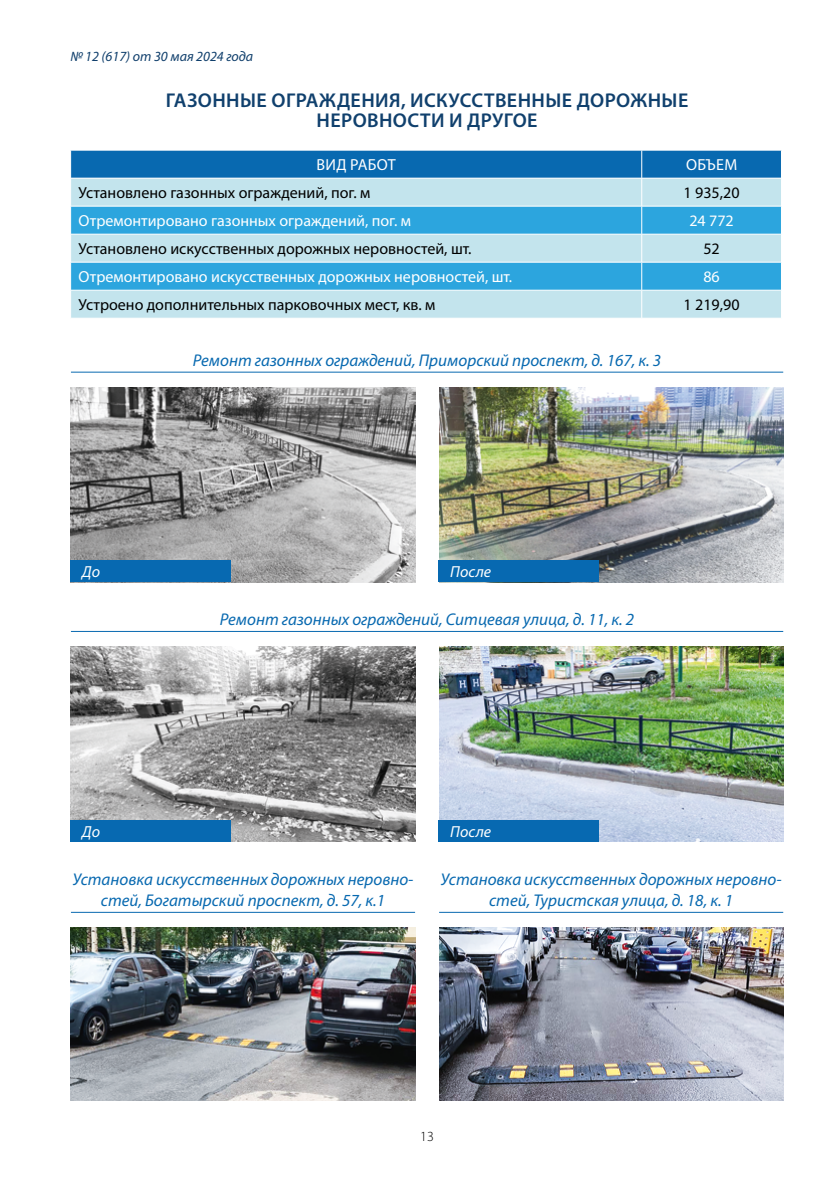
<style>
.page{position:relative;width:840px;height:1191px;background:#fff}
.page>*{position:absolute;margin:0;border:0;box-sizing:border-box;transform-origin:0 0}
.t1{font:600 20px/20px "Myriad Pro";letter-spacing:.02em;color:#10406d;text-align:center}
.t2{font:italic 17px/21.6px "Myriad Pro";color:#0869b0;text-align:center}
.t3{font:16px "Myriad Pro";color:#000}
.t4{font:16px "Myriad Pro";color:#fff}
.t5{font:italic 16px "Myriad Pro";color:#fff}
.t6{font:italic 14px "Myriad Pro";color:#103f6c}
.t7{font:300 14px "Myriad Pro";color:#000}
</style>
<div class="page">
<svg style="left:70px;top:150px;width:711px;height:168px;background:#76bddf"></svg>
<hr style="left:71px;top:631px;width:711px;height:1px;background:#0869b0">
<hr style="left:71px;top:912px;width:344px;height:1px;background:#0869b0">
<hr style="left:439px;top:912px;width:343px;height:1px;background:#0869b0">
<hr style="left:71px;top:372px;width:711px;height:1px;background:#0869b0">
<img style="left:439px;top:647px;width:343px;height:194px">
<img style="left:439px;top:387px;width:343px;height:195px">
<img style="left:71px;top:647px;width:344px;height:194px">
<img style="left:71px;top:387px;width:344px;height:195px">
<div style="left:438px;top:819px;width:160px;height:22px;background:#0769b1"></div>
<div style="left:438px;top:560px;width:160px;height:22px;background:#0769b1"></div>
<div style="left:71px;top:819px;width:160px;height:22px;background:#0769b1"></div>
<div style="left:71px;top:560px;width:160px;height:22px;background:#0769b1"></div>
<img style="left:71px;top:927px;width:344px;height:173px">
<img style="left:439px;top:927px;width:343px;height:173px">
<p class="t6" style="left:70px;top:48px;width:184px">№ 12 (617) от 30 мая 2024 года</p>
<p class="t1" style="left:166px;top:90px;width:523px">ГАЗОННЫЕ ОГРАЖДЕНИЯ, ИСКУССТВЕННЫЕ ДОРОЖНЫЕ<br>НЕРОВНОСТИ И ДРУГОЕ</p>
<p class="t4" style="left:316px;top:155px;width:81px">ВИД РАБОТ</p>
<p class="t4" style="left:685px;top:155px;width:53px">ОБЪЕМ</p>
<p class="t3" style="left:79px;top:183px;width:293px">Установлено газонных ограждений, пог. м</p>
<p class="t3" style="left:683px;top:183px;width:57px">1 935,20</p>
<p class="t4" style="left:79px;top:211px;width:334px">Отремонтировано газонных ограждений, пог. м</p>
<p class="t4" style="left:689px;top:211px;width:46px">24 772</p>
<p class="t3" style="left:79px;top:239px;width:394px">Установлено искусственных дорожных неровностей, шт.</p>
<p class="t3" style="left:703px;top:239px;width:18px">52</p>
<p class="t4" style="left:79px;top:267px;width:435px">Отремонтировано искусственных дорожных неровностей, шт.</p>
<p class="t4" style="left:703px;top:267px;width:18px">86</p>
<p class="t3" style="left:79px;top:295px;width:358px">Устроено дополнительных парковочных мест, кв. м</p>
<p class="t3" style="left:683px;top:295px;width:57px">1 219,90</p>
<p class="t5" style="left:82px;top:563px;width:19px">До</p>
<p class="t5" style="left:82px;top:822px;width:19px">До</p>
<p class="t2" style="left:193px;top:350px;width:469px">Ремонт газонных ограждений, Приморский проспект, д. 167, к. 3</p>
<p class="t5" style="left:450px;top:563px;width:42px">После</p>
<p class="t2" style="left:220px;top:609px;width:415px">Ремонт газонных ограждений, Ситцевая улица, д. 11, к. 2</p>
<p class="t5" style="left:450px;top:822px;width:42px">После</p>
<p class="t2" style="left:72px;top:868px;width:342px">Установка искусственных дорожных неровно&shy;стей, Богатырский проспект, д. 57, к.1</p>
<p class="t2" style="left:440px;top:868px;width:342px">Установка искусственных дорожных неровно&shy;стей, Туристская улица, д. 18, к. 1</p>
<p class="t7" style="left:420px;top:1128px;width:15px">13</p>
</div>
